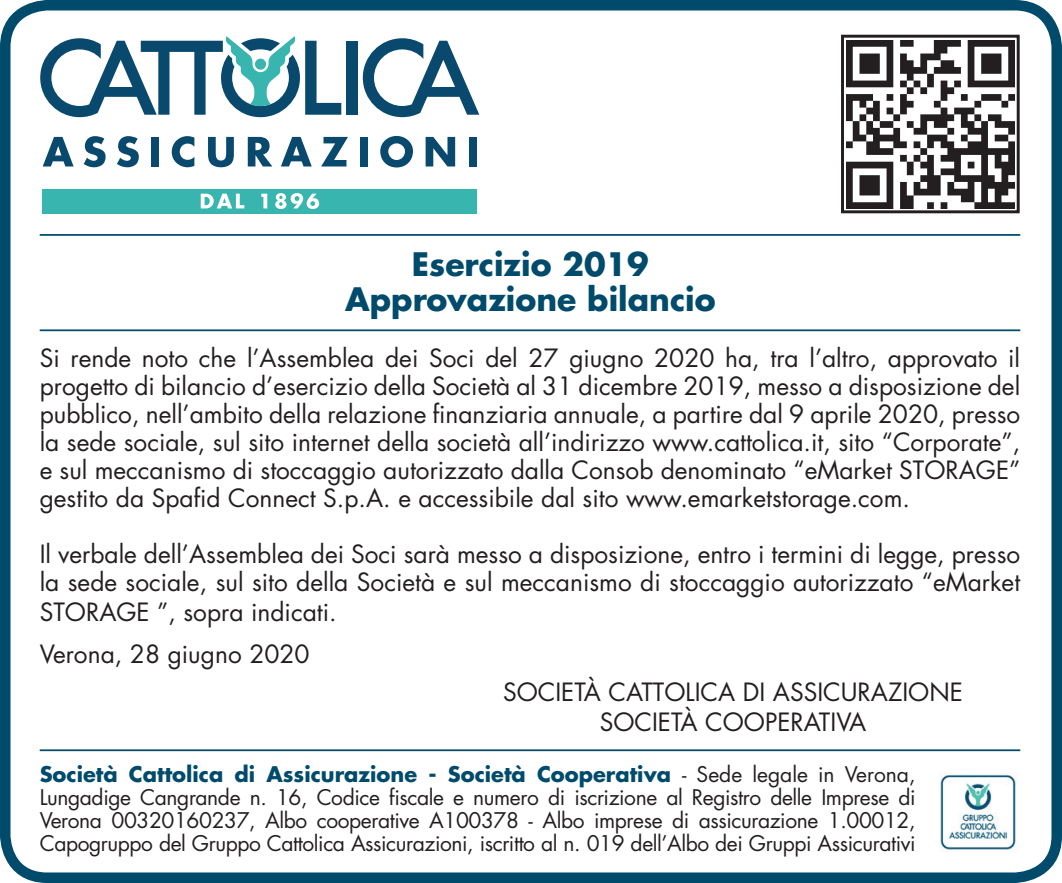
<style>
.page{position:relative;width:1062px;height:883px;background:#fff}
.page>*{position:absolute;margin:0;border:0;box-sizing:border-box;transform-origin:0 0}
.t1{font:700 31.5px/35px "Futura Std";color:#004b6c;text-align:center}
.t2{font:24.5px/28px "Futura Std";color:#231f20;text-align:justify}
.t3{font:21px/22.8px "Futura Std";letter-spacing:-.02em;color:#231f20;text-align:justify}
.s1{font-weight:700;color:#004b6c}
</style>
<div class="page">
<div style="left:0;top:0;width:1062px;height:883px;border:10px solid #004b6c;border-radius:42px"></div>
<svg style="left:43px;top:137px;width:31px;height:30px"></svg>
<svg style="left:84px;top:136px;width:22px;height:31px"></svg>
<svg style="left:117px;top:136px;width:22px;height:31px"></svg>
<div style="left:151px;top:137px;width:8px;height:30px;background:#09496d"></div>
<svg style="left:172px;top:136px;width:22px;height:31px"></svg>
<svg style="left:208px;top:137px;width:26px;height:30px"></svg>
<svg style="left:248px;top:137px;width:24px;height:30px"></svg>
<svg style="left:281px;top:137px;width:31px;height:30px"></svg>
<svg style="left:321px;top:137px;width:27px;height:30px"></svg>
<div style="left:360px;top:137px;width:8px;height:30px;background:#09496d"></div>
<svg style="left:380px;top:136px;width:33px;height:31px"></svg>
<svg style="left:425px;top:137px;width:30px;height:30px"></svg>
<div style="left:469px;top:137px;width:8px;height:30px;background:#09496d"></div>
<div style="left:346px;top:41px;width:11px;height:74px;background:#09496d"></div>
<svg style="left:40px;top:36px;width:301px;height:81px"></svg>
<svg style="left:363px;top:38px;width:116px;height:79px"></svg>
<div style="left:43px;top:189px;width:434px;height:24px;background:#38b5ae"></div>
<svg style="left:261px;top:194px;width:6px;height:14px"></svg>
<svg style="left:275px;top:193px;width:44px;height:16px"></svg>
<svg style="left:201px;top:194px;width:43px;height:14px"></svg>
<hr style="left:40px;top:234px;width:980px;height:2px;background:#004b6c">
<hr style="left:40px;top:749px;width:980px;height:2px;background:#004b6c">
<hr style="left:40px;top:329px;width:980px;height:2px;background:#004b6c">
<img style="left:846px;top:41px;width:168px;height:168px">
<div style="left:841px;top:35px;width:178px;height:178px;border:3px solid #231f20"></div>
<img style="left:940px;top:774px;width:76px;height:76px">
<p class="t1" style="left:345px;top:246px;width:372px">Esercizio 2019<br>Approvazione bilancio</p>
<p class="t2" style="left:40px;top:344px;width:982px">Si rende noto che l’Assemblea dei Soci del 27 giugno 2020 ha, tra l’altro, approvato il progetto di bilancio d’esercizio della Società al 31 dicembre 2019, messo a disposizione del pubblico, nell’ambito della relazione finanziaria annuale, a partire dal 9 aprile 2020, presso la sede sociale, sul sito internet della società all’indirizzo www.cattolica.it, sito “Corporate”, e sul meccanismo di stoccaggio autorizzato dalla Consob denominato “eMarket STORAGE” gestito da Spafid Connect S.p.A. e accessibile dal sito www.emarketstorage.com.</p>
<p class="t2" style="left:40px;top:540px;width:982px">Il verbale dell’Assemblea dei Soci sarà messo a disposizione, entro i termini di legge, presso la sede sociale, sul sito della Società e sul meccanismo di stoccaggio autorizzato “eMarket STORAGE ”, sopra indicati.</p>
<p class="t2" style="left:40px;top:640px;width:271px">Verona, 28 giugno 2020</p>
<p class="t2" style="left:503px;top:678px;width:461px;line-height:29.8px;text-align:center">SOCIETÀ CATTOLICA DI ASSICURAZIONE<br>SOCIETÀ COOPERATIVA</p>
<p class="t3" style="left:40px;top:764px;width:877px"><span class="s1">Società Cattolica di Assicurazione - Società Cooperativa</span> - Sede legale in Verona, Lungadige Cangrande n. 16, Codice fiscale e numero di iscrizione al Registro delle Imprese di Verona 00320160237, Albo cooperative A100378 - Albo imprese di assicurazione 1.00012, Capogruppo del Gruppo Cattolica Assicurazioni, iscritto al n. 019 dell’Albo dei Gruppi Assicurativi</p>
</div>
